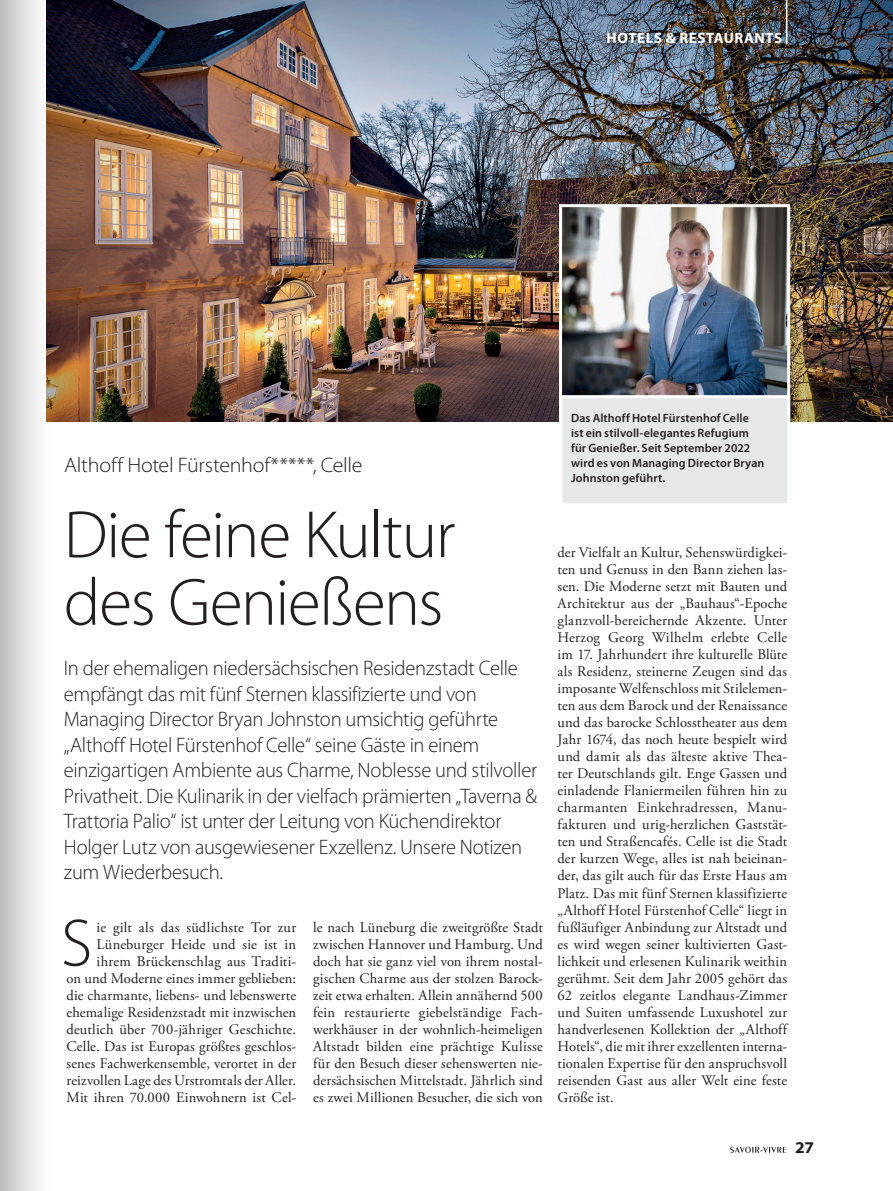
<style>
.page{position:relative;width:893px;height:1191px;background:#fff}
.page>*{position:absolute;margin:0;border:0;box-sizing:border-box;transform-origin:0 0}
.HEADLINE{font:300 67.5px/67.5px "Myriad Pro";letter-spacing:-.025em;color:#231f20}
.Initial{font:300 67.5px "Myriad Pro";color:#231f20}
.Vorspann{font:300 21px/25.5px "Myriad Pro";letter-spacing:-.015em;color:#231f20}
.Dachzeile{font:300 21px "Myriad Pro";letter-spacing:-.01em;color:#231f20;scale:1.05 1}
.Seitenzahl{font:700 16.5px "Myriad Pro";color:#231f20;scale:1.05 1}
.Rubrizierung{font:700 15px "Myriad Pro";letter-spacing:.035em;color:#fff}
.Grundschrift{font:14.7px/17px "Adobe Garamond Pro";letter-spacing:.01em;color:#231f20;text-align:justify}
.BU{font:600 12px/15px "Myriad Pro";letter-spacing:.01em;color:#231f20}
</style>
<div class="page">
<img style="left:52px;top:0;width:841px;height:421px">
<img style="left:563px;top:208px;width:223px;height:187px">
<div style="left:559px;top:204px;width:231px;height:241px;border:3px solid #fff"></div>
<div style="left:561px;top:397px;width:228px;height:107px;background:#e6e7e9"></div>
<div style="left:560px;top:395px;width:230px;height:111px;border:3px solid #fff"></div>
<svg style="left:730px;top:1146px;width:56px;height:6px"></svg>
<hr style="left:786px;top:0;width:1px;height:43px;background:#fff">
<svg style="left:0;top:0;width:52px;height:1191px"></svg>
<p class="Rubrizierung" style="left:606px;top:29px;width:177px">HOTELS &amp; RESTAURANTS</p>
<p class="Dachzeile" style="left:64px;top:452px;width:286px">Althoff Hotel Fürstenhof*****, Celle</p>
<p class="HEADLINE" style="left:64px;top:500px;width:393px">Die feine Kultur des Genießens</p>
<p class="Vorspann" style="left:64px;top:655px;width:455px">In der ehemaligen niedersächsischen Residenzstadt Celle empfängt das mit fünf Sternen klassifizierte und von</p>
<p class="Vorspann" style="left:64px;top:706px;width:436px">Managing Director Bryan Johnston umsichtig geführte</p>
<p class="Vorspann" style="left:64px;top:731px;width:417px">„Althoff Hotel Fürstenhof Celle“ seine Gäste in einem</p>
<p class="Vorspann" style="left:64px;top:757px;width:475px;text-align:justify">einzigartigen Ambiente aus Charme, Noblesse und stilvoller Privatheit. Die Kulinarik in der vielfach prämierten „Taverna &amp; Trattoria Palio“ ist unter der Leitung von Küchendirektor</p>
<p class="Vorspann" style="left:64px;top:833px;width:460px">Holger Lutz von ausgewiesener Exzellenz. Unsere Notizen zum Wiederbesuch.</p>
<p class="Initial" style="left:61px;top:902px;width:33px">S</p>
<p class="Grundschrift" style="left:67px;top:919px;width:231px;text-align:right">ie gilt als das südlichste Tor zur Lüneburger Heide und sie ist in ihrem Brückenschlag aus Traditi-<br>on und Moderne eines immer geblieben: die charmante, liebens- und lebenswerte ehemalige Residenzstadt mit inzwischen deutlich über 700-jähriger Geschichte.<br>Celle. Das ist Europas größtes geschlos&shy;senes Fachwerkensemble, verortet in der reizvollen Lage des Urstromtals der Aller.<br>Mit ihren 70.000 Einwohnern ist Cel-</p>
<p class="Grundschrift" style="left:313px;top:919px;width:231px">le nach Lüneburg die zweitgrößte Stadt zwischen Hannover und Hamburg. Und doch hat sie ganz viel von ihrem nostal&shy;gischen Charme aus der stolzen Barock&shy;zeit etwa erhalten. Allein annähernd 500 fein restaurierte giebelständige Fach&shy;werkhäuser in der wohnlich-heimeligen Altstadt bilden eine prächtige Kulisse für den Besuch dieser sehenswerten nie&shy;dersächsischen Mittelstadt. Jährlich sind es zwei Millionen Besucher, die sich von</p>
<p class="BU" style="left:571px;top:410px;width:195px">Das Althoff Hotel Fürstenhof Celle<br>ist ein stilvoll-elegantes Refugium für Genießer. Seit September 2022 wird es von Managing Director Bryan<br>Johnston geführt.</p>
<p class="Grundschrift" style="left:558px;top:544px;width:231px">der Vielfalt an Kultur, Sehenswürdigkei&shy;ten und Genuss in den Bann ziehen las&shy;sen. Die Moderne setzt mit Bauten und Architektur aus der „Bauhaus“-Epoche glanzvoll-bereichernde Akzente. Unter Herzog Georg Wilhelm erlebte Celle im 17. Jahrhundert ihre kulturelle Blüte als Residenz, steinerne Zeugen sind das imposante Welfenschloss mit Stilelemen&shy;ten aus dem Barock und der Renaissance und das barocke Schlosstheater aus dem Jahr 1674, das noch heute bespielt wird und damit als das älteste aktive Thea&shy;ter Deutschlands gilt. Enge Gassen und einladende Flaniermeilen führen hin zu charmanten Einkehradressen, Manu&shy;fakturen und urig-herzlichen Gaststät&shy;ten und Straßencafés. Celle ist die Stadt der kurzen Wege, alles ist nah beieinan&shy;der, das gilt auch für das Erste Haus am Platz. Das mit fünf Sternen klassifizierte „Althoff Hotel Fürstenhof Celle“ liegt in fußläufiger Anbindung zur Altstadt und es wird wegen seiner kultivierten Gast&shy;lichkeit und erlesenen Kulinarik weithin gerühmt. Seit dem Jahr 2005 gehört das 62 zeitlos elegante Landhaus-Zimmer und Suiten umfassende Luxushotel zur handverlesenen Kollektion der „Althoff Hotels“, die mit ihrer exzellenten interna&shy;tionalen Expertise für den anspruchsvoll reisenden Gast aus aller Welt eine feste Größe ist.</p>
<p class="Seitenzahl" style="left:795px;top:1136px;width:19px">27</p>
</div>
